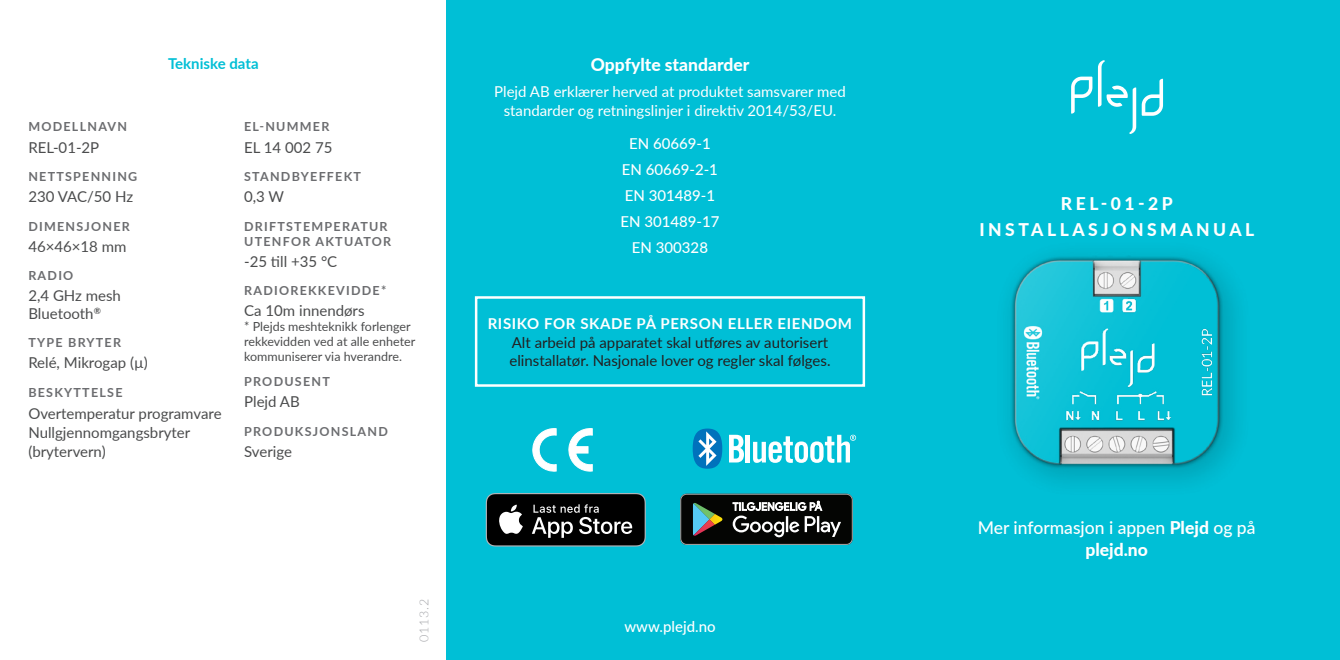
<style>
.page{position:relative;width:1340px;height:660px;background:#fff}
.page>*{position:absolute;margin:0;border:0;box-sizing:border-box;transform-origin:0 0}
.t1{font:500 17.5px/22.5px "Lato";color:#fff;text-align:center}
.t2{font:800 17.5px "Lato";letter-spacing:.2em;color:#fff}
.t3{font:800 17.5px "Lato";color:#fff}
.Tabell{font:15px/17.5px "Lato";color:#4b4c4d}
.t4{font:15px/18.8px "Lato";color:#fff;text-align:center}
.t5{font:15px/18.8px "Lato";color:#231f20}
.t6{font:500 15px "Lato";color:#fff}
.t7{font:700 15px "Lato";letter-spacing:.04em;color:#fff}
.t8{font:700 15px "Lato";color:#00bfd6}
.Teknisk_rubrik{font:700 12.5px/15px "Lato";letter-spacing:.1em;color:#6c6d70}
.Tabell-2{font:12.5px/15px "Lato";color:#4b4c4d}
.t9{font:300 12.5px "Lato";color:#a3a4a8}
.s1{font-weight:800}
</style>
<div class="page">
<div style="left:446px;top:0;width:893px;height:659px;background:#00bfd6"></div>
<svg style="left:486px;top:493px;width:160px;height:53px;background:#2c2e2e"></svg>
<svg style="left:680px;top:493px;width:106px;height:51px;background:#333936"></svg>
<svg style="left:474px;top:296px;width:312px;height:91px"></svg>
<svg style="left:729px;top:434px;width:15px;height:28px"></svg>
<div style="left:745px;top:434px;width:5px;height:28px;background:#fff"></div>
<svg style="left:753px;top:436px;width:33px;height:26px"></svg>
<svg style="left:692px;top:428px;width:30px;height:40px"></svg>
<svg style="left:533px;top:428px;width:23px;height:42px"></svg>
<svg style="left:568px;top:428px;width:24px;height:42px"></svg>
<img style="left:786px;top:60px;width:451px;height:485px">
<h1 class="t8" style="left:168px;top:52px;width:92px">Tekniske data</h1>
<p class="Teknisk_rubrik" style="left:28px;top:119px;width:100px">MODELLNAVN</p>
<p class="Tabell" style="left:28px;top:137px;width:72px">REL-01-2P</p>
<p class="Teknisk_rubrik" style="left:28px;top:168px;width:110px">NETTSPENNING</p>
<p class="Tabell" style="left:28px;top:187px;width:106px">230 VAC/50 Hz</p>
<p class="Teknisk_rubrik" style="left:28px;top:218px;width:103px">DIMENSJONER</p>
<p class="Tabell" style="left:28px;top:236px;width:100px">46×46×18 mm</p>
<p class="Teknisk_rubrik" style="left:28px;top:267px;width:47px">RADIO</p>
<p class="Tabell" style="left:28px;top:286px;width:94px">2,4 GHz mesh<br>Bluetooth<sup>®</sup></p>
<p class="Teknisk_rubrik" style="left:28px;top:334px;width:94px">TYPE BRYTER</p>
<p class="Tabell" style="left:28px;top:353px;width:121px">Relé, Mikrogap (µ)</p>
<p class="Teknisk_rubrik" style="left:28px;top:384px;width:96px">BESKYTTELSE</p>
<p class="Tabell" style="left:28px;top:404px;width:195px">Overtemperatur programvare</p>
<p class="Tabell" style="left:28px;top:422px;width:163px;line-height:18.8px">Nullgjennomgangsbryter (brytervern)</p>
<p class="Teknisk_rubrik" style="left:244px;top:119px;width:87px">EL-NUMMER</p>
<p class="Tabell" style="left:244px;top:137px;width:90px">EL 14 002 75</p>
<p class="Teknisk_rubrik" style="left:244px;top:168px;width:118px">STANDBYEFFEKT</p>
<p class="Tabell" style="left:244px;top:187px;width:41px">0,3 W</p>
<p class="Teknisk_rubrik" style="left:244px;top:218px;width:149px">DRIFTSTEMPERATUR<br>UTENFOR AKTUATOR</p>
<p class="Tabell" style="left:244px;top:251px;width:95px">-25 till +35 °C</p>
<p class="Teknisk_rubrik" style="left:244px;top:282px;width:144px">RADIOREKKEVIDDE*</p>
<p class="Tabell" style="left:244px;top:301px;width:122px">Ca 10m innendørs</p>
<p class="Tabell-2" style="left:244px;top:318px;width:173px">* Plejds meshteknikk forlenger rekkevidden ved at alle enheter kommuniserer via hverandre.</p>
<p class="Teknisk_rubrik" style="left:244px;top:373px;width:87px">PRODUSENT</p>
<p class="Tabell" style="left:244px;top:392px;width:57px">Plejd AB</p>
<p class="Teknisk_rubrik" style="left:244px;top:423px;width:145px">PRODUKSJONSLAND</p>
<p class="Tabell" style="left:244px;top:441px;width:49px">Sverige</p>
<p class="t9" style="left:415px;top:641px;width:45px;rotate:-90deg">0113.2</p>
<p class="t3" style="left:591px;top:51px;width:160px">Oppfylte standarder</p>
<p class="t4" style="left:494px;top:81px;width:353px">Plejd AB erklærer herved at produktet samsvarer med standarder og retningslinjer i direktiv 2014/53/EU.</p>
<p class="t6" style="left:629px;top:133px;width:83px">EN 60669-1</p>
<p class="t6" style="left:622px;top:159px;width:97px">EN 60669-2-1</p>
<p class="t6" style="left:624px;top:185px;width:92px">EN 301489-1</p>
<p class="t6" style="left:620px;top:210px;width:101px">EN 301489-17</p>
<p class="t6" style="left:632px;top:236px;width:78px">EN 300328</p>
<h1 class="t7" style="left:488px;top:312px;width:366px">RISIKO FOR SKADE PÅ PERSON ELLER EIENDOM</h1>
<p class="t5" style="left:509px;top:332px;width:323px">Alt arbeid på apparatet skal utføres av autorisert elinstallatør. Nasjonale lover og regler skal følges.</p>
<p class="t6" style="left:624px;top:614px;width:93px">www.plejd.no</p>
<h1 class="t2" style="left:1060px;top:190px;width:113px">REL-01-2P</h1>
<h1 class="t2" style="left:979px;top:216px;width:276px">INSTALLASJONSMANUAL</h1>
<p class="t1" style="left:977px;top:514px;width:279px">Mer informasjon i appen <span class="s1">Plejd</span> og på <span class="s1">plejd.no</span></p>
</div>
